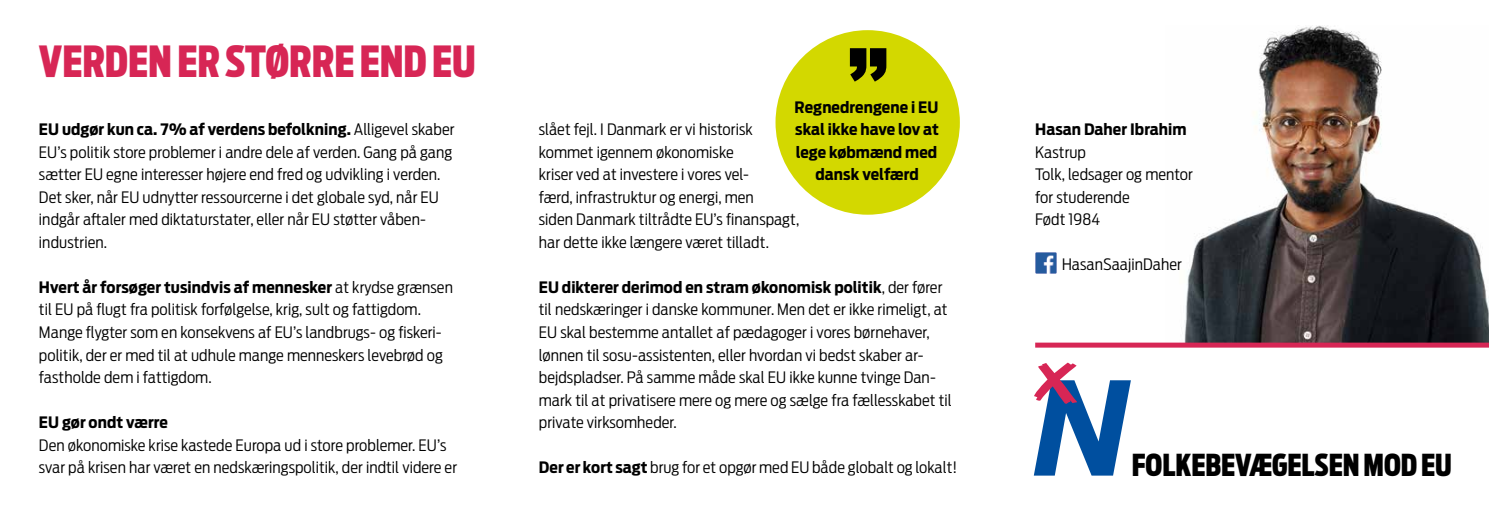
<style>
.page{position:relative;width:1489px;height:527px;background:#fff}
.page>*{position:absolute;margin:0;border:0;box-sizing:border-box;transform-origin:0 0}
.t1{font:900 extra-condensed 90px "Antenna";color:#000}
.t2{font:900 extra-condensed 42.5px "Antenna";color:#d72655}
.t3{font:900 extra-condensed 30px "Antenna";color:#000}
.t4{font:300 15.62px/22.5px "Antenna Condensed";letter-spacing:.005em;color:#000;scale:1.05 1}
.t5{font:700 15.62px/22.5px "Antenna Condensed";letter-spacing:.005em;color:#000;text-align:center;scale:1.05 1}
.s1{font-weight:700}
</style>
<div class="page">
<img style="left:1184px;top:25px;width:304px;height:317px">
<div style="left:775px;top:30px;width:184px;height:184px;background:#d3d800;border-radius:50%"></div>
<div style="left:1035px;top:342px;width:453px;height:5px;background:#d72655"></div>
<svg style="left:1034px;top:362px;width:96px;height:113px"></svg>
<svg style="left:1035px;top:252px;width:22px;height:22px"></svg>
<img style="left:1035px;top:252px;width:21px;height:21px">
<h2 class="t2" style="left:39px;top:33px;width:438px">VERDEN ER STØRRE END EU</h2>
<p class="t4" style="left:39px;top:118px;width:397px"><span class="s1">EU udgør kun ca. 7% af verdens befolkning.</span> Alligevel skaber EU’s politik store problemer i andre dele af verden. Gang på gang sætter EU egne interesser højere end fred og udvikling i verden.<br>Det sker, når EU udnytter ressourcerne i det globale syd, når EU indgår aftaler med diktaturstater, eller når EU støtter våben&shy;industrien.</p>
<p class="t4" style="left:39px;top:275px;width:396px"><span class="s1">Hvert år forsøger tusindvis af mennesker</span> at krydse grænsen til EU på flugt fra politisk forfølgelse, krig, sult og fattigdom.<br>Mange flygter som en konsekvens af EU’s landbrugs- og fiskeri&shy;politik, der er med til at udhule mange menneskers levebrød og fastholde dem i fattigdom.</p>
<p class="t5" style="left:39px;top:410px;width:124px">EU gør ondt værre</p>
<p class="t4" style="left:39px;top:433px;width:399px">Den økonomiske krise kastede Europa ud i store problemer. EU’s svar på krisen har været en nedskæringspolitik, der indtil videre er</p>
<h1 class="t1" style="left:847px;top:23px;width:44px">”</h1>
<p class="t5" style="left:794px;top:95px;width:139px">Regnedrengene i EU skal ikke have lov at lege købmænd med dansk velfærd</p>
<p class="t4" style="left:539px;top:118px;width:249px">slået fejl. I Danmark er vi historisk kommet igennem økonomiske<br>kriser ved at investere i vores vel-<br>færd, infrastruktur og energi, men<br>siden Danmark tiltrådte EU’s finanspagt, har dette ikke længere været tilladt.</p>
<p class="t4" style="left:539px;top:275px;width:395px"><span class="s1">EU dikterer derimod en stram økonomisk politik</span>, der fører til nedskæringer i danske kommuner. Men det er ikke rimeligt, at EU skal bestemme antallet af pædagoger i vores børnehaver, lønnen til sosu-assistenten, eller hvordan vi bedst skaber ar&shy;bejdspladser. På samme måde skal EU ikke kunne tvinge Dan&shy;mark til at privatisere mere og mere og sælge fra fællesskabet til private virksomheder.</p>
<p class="t4" style="left:539px;top:455px;width:400px"><span class="s1">Der er kort sagt</span> brug for et opgør med EU både globalt og lokalt!</p>
<p class="t5" style="left:1035px;top:118px;width:145px">Hasan Daher Ibrahim</p>
<p class="t4" style="left:1035px;top:140px;width:152px">Kastrup<br>Tolk, ledsager og mentor for studerende<br>Født 1984</p>
<p class="t4" style="left:1061px;top:253px;width:116px">HasanSaajinDaher</p>
<h3 class="t3" style="left:1131px;top:444px;width:321px">FOLKEBEVÆGELSEN MOD EU</h3>
</div>
